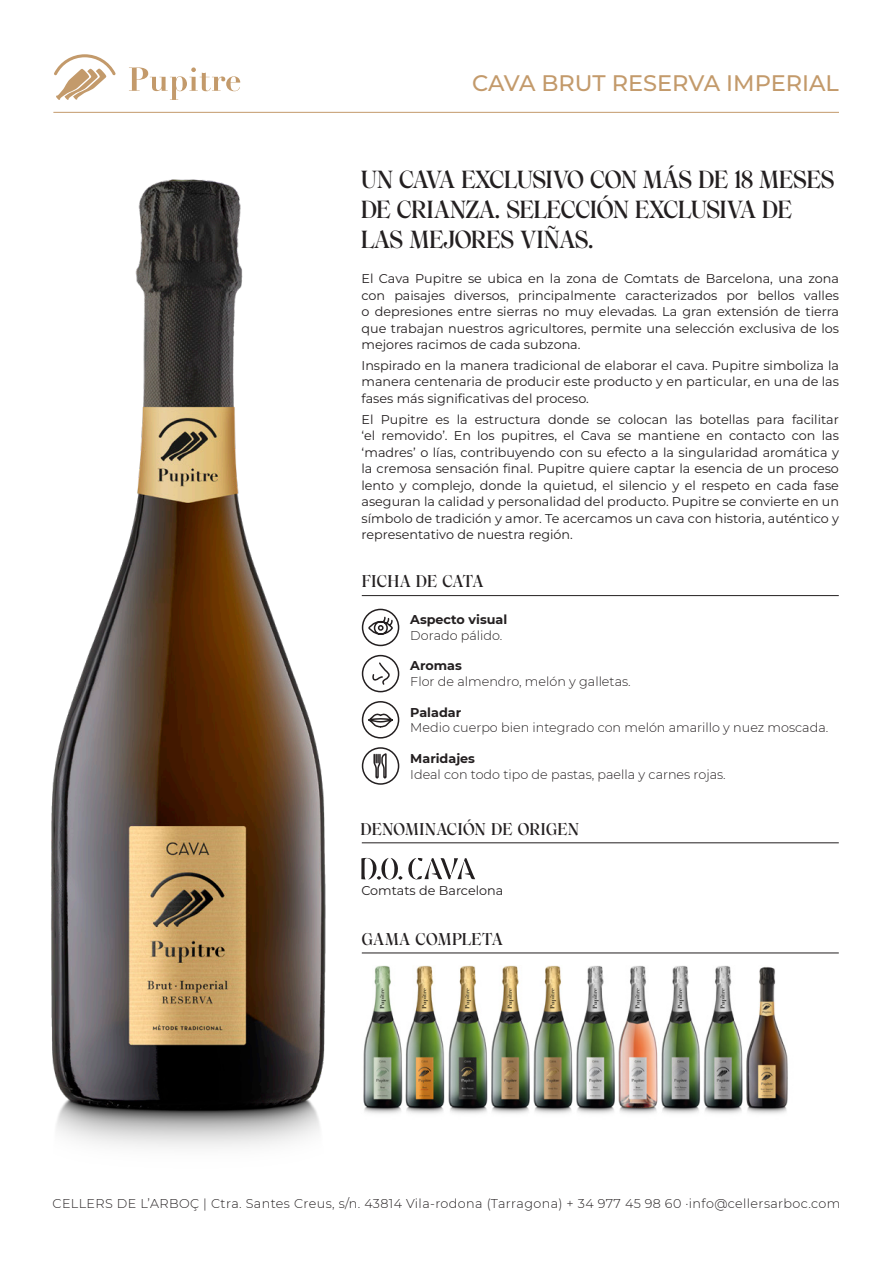
<style>
.page{position:relative;width:893px;height:1263px;background:#fff}
.page>*{position:absolute;margin:0;border:0;box-sizing:border-box;transform-origin:0 0}
.t1{font:600 24px/30px "Wulkan Display";letter-spacing:-.02em;color:#231f20}
.t2{font:500 22.5px "Montserrat";color:#c39a6b}
.t3{font:600 16.5px "Wulkan Display";letter-spacing:.01em;color:#231f20}
.t4{font:12.75px/16.5px "Montserrat";color:#231f20;text-align:justify}
.t5{font:300 12.75px "Montserrat";color:#231f20}
.t6{font:300 12.75px "Montserrat";letter-spacing:.03em;color:#231f20}
.t7{font:700 12.75px "Montserrat";color:#231f20}
</style>
<div class="page">
<hr style="left:53px;top:112px;width:786px;height:1px;background:#c39a6b">
<svg style="left:54px;top:54px;width:62px;height:46px"></svg>
<hr style="left:362px;top:595px;width:477px;height:1px;background:#231f20">
<hr style="left:362px;top:952px;width:477px;height:1px;background:#231f20">
<img style="left:363px;top:965px;width:425px;height:149px">
<svg style="left:129px;top:67px;width:111px;height:33px"></svg>
<hr style="left:362px;top:842px;width:477px;height:1px;background:#231f20">
<svg style="left:361px;top:858px;width:114px;height:22px"></svg>
<svg style="left:361px;top:608px;width:39px;height:39px"></svg>
<svg style="left:361px;top:654px;width:39px;height:39px"></svg>
<svg style="left:361px;top:701px;width:39px;height:38px"></svg>
<svg style="left:361px;top:747px;width:39px;height:38px"></svg>
<img style="left:51px;top:179px;width:275px;height:969px">
<h2 class="t2" style="left:472px;top:68px;width:368px">CAVA BRUT RESERVA IMPERIAL</h2>
<h1 class="t1" style="left:361px;top:165px;width:475px">UN CAVA EXCLUSIVO CON MÁS DE 18 MESES<br>DE CRIANZA. SELECCIÓN EXCLUSIVA DE<br>LAS MEJORES VIÑAS.</h1>
<p class="t4" style="left:361px;top:270px;width:479px">El Cava Pupitre se ubica en la zona de Comtats de Barcelona, una zona con paisajes diversos, principalmente caracterizados por bellos valles o depresiones entre sierras no muy elevadas. La gran extensión de tierra que trabajan nuestros agricultores, permite una selección exclusiva de los mejores racimos de cada subzona.</p>
<p class="t4" style="left:361px;top:357px;width:479px">Inspirado en la manera tradicional de elaborar el cava. Pupitre simboliza la manera centenaria de producir este producto y en particular, en una de las fases más significativas del proceso.</p>
<p class="t4" style="left:361px;top:410px;width:479px">El Pupitre es la estructura donde se colocan las botellas para facilitar ‘el removido’. En los pupitres, el Cava se mantiene en contacto con las ‘madres’ o lías, contribuyendo con su efecto a la singularidad aromática y la cremosa sensación final. Pupitre quiere captar la esencia de un proceso lento y complejo, donde la quietud, el silencio y el respeto en cada fase aseguran la calidad y personalidad del producto. Pupitre se convierte en un símbolo de tradición y amor. Te acercamos un cava con historia, auténtico y representativo de nuestra región.</p>
<p class="t3" style="left:362px;top:571px;width:123px">FICHA DE CATA</p>
<p class="t7" style="left:410px;top:610px;width:98px">Aspecto visual</p>
<p class="t5" style="left:410px;top:626px;width:94px">Dorado pálido.</p>
<p class="t7" style="left:410px;top:656px;width:53px">Aromas</p>
<p class="t5" style="left:410px;top:673px;width:222px">Flor de almendro, melón y galletas.</p>
<p class="t7" style="left:410px;top:703px;width:52px">Paladar</p>
<p class="t5" style="left:410px;top:719px;width:419px">Medio cuerpo bien integrado con melón amarillo y nuez moscada.</p>
<p class="t7" style="left:410px;top:749px;width:66px">Maridajes</p>
<p class="t5" style="left:410px;top:765px;width:317px">Ideal con todo tipo de pastas, paella y carnes rojas.</p>
<p class="t3" style="left:361px;top:819px;width:220px">DENOMINACIÓN DE ORIGEN</p>
<p class="t4" style="left:361px;top:882px;width:143px">Comtats de Barcelona</p>
<p class="t3" style="left:362px;top:929px;width:142px">GAMA COMPLETA</p>
<p class="t6" style="left:53px;top:1194px;width:789px">CELLERS DE L’ARBOÇ | Ctra. Santes Creus, s/n. 43814 Vila-rodona (Tarragona) + 34 977 45 98 60 ·info@cellersarboc.com</p>
</div>
